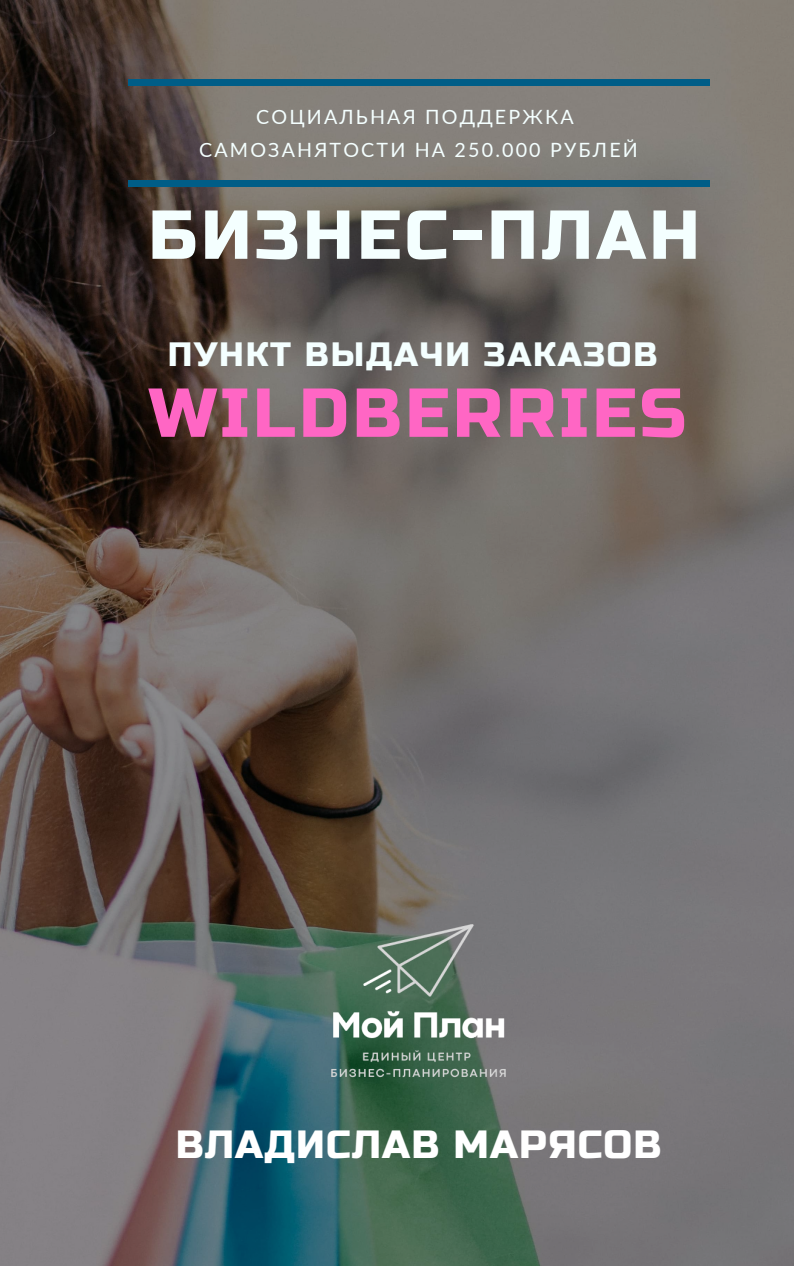
<style>
.page{position:relative;width:794px;height:1266px;background:#fff}
.page>*{position:absolute;margin:0;border:0;box-sizing:border-box;transform-origin:0 0}
.t1{font:69px "Russo One";letter-spacing:.055em;color:#ff66c4}
.t2{font:69px "Russo One";letter-spacing:.055em;color:#f4ffff}
.t3{font:39.3px "Russo One";letter-spacing:.03em;color:#fff}
.t4{font:33.75px "Russo One";letter-spacing:.055em;color:#f4ffff}
.t5{font:19.65px "Lato";letter-spacing:.11em;color:#f4ffff}
</style>
<div class="page">
<img style="left:0;top:0;width:793px;height:1266px">
<div style="left:128px;top:79px;width:582px;height:6px;background:#005d87"></div>
<div style="left:128px;top:181px;width:582px;height:5px;background:#005d87"></div>
<img style="left:267px;top:843px;width:302px;height:302px">
<p class="t5" style="left:256px;top:105px;width:319px">СОЦИАЛЬНАЯ ПОДДЕРЖКА</p>
<p class="t5" style="left:199px;top:137px;width:440px">САМОЗАНЯТОСТИ НА 250.000 РУБЛЕЙ</p>
<p class="t2" style="left:148px;top:195px;width:552px">БИЗНЕС-ПЛАН</p>
<p class="t4" style="left:167px;top:335px;width:491px">ПУНКТ ВЫДАЧИ ЗАКАЗОВ</p>
<p class="t1" style="left:149px;top:373px;width:538px">WILDBERRIES</p>
<p class="t3" style="left:176px;top:1121px;width:487px">ВЛАДИСЛАВ МАРЯСОВ</p>
</div>
